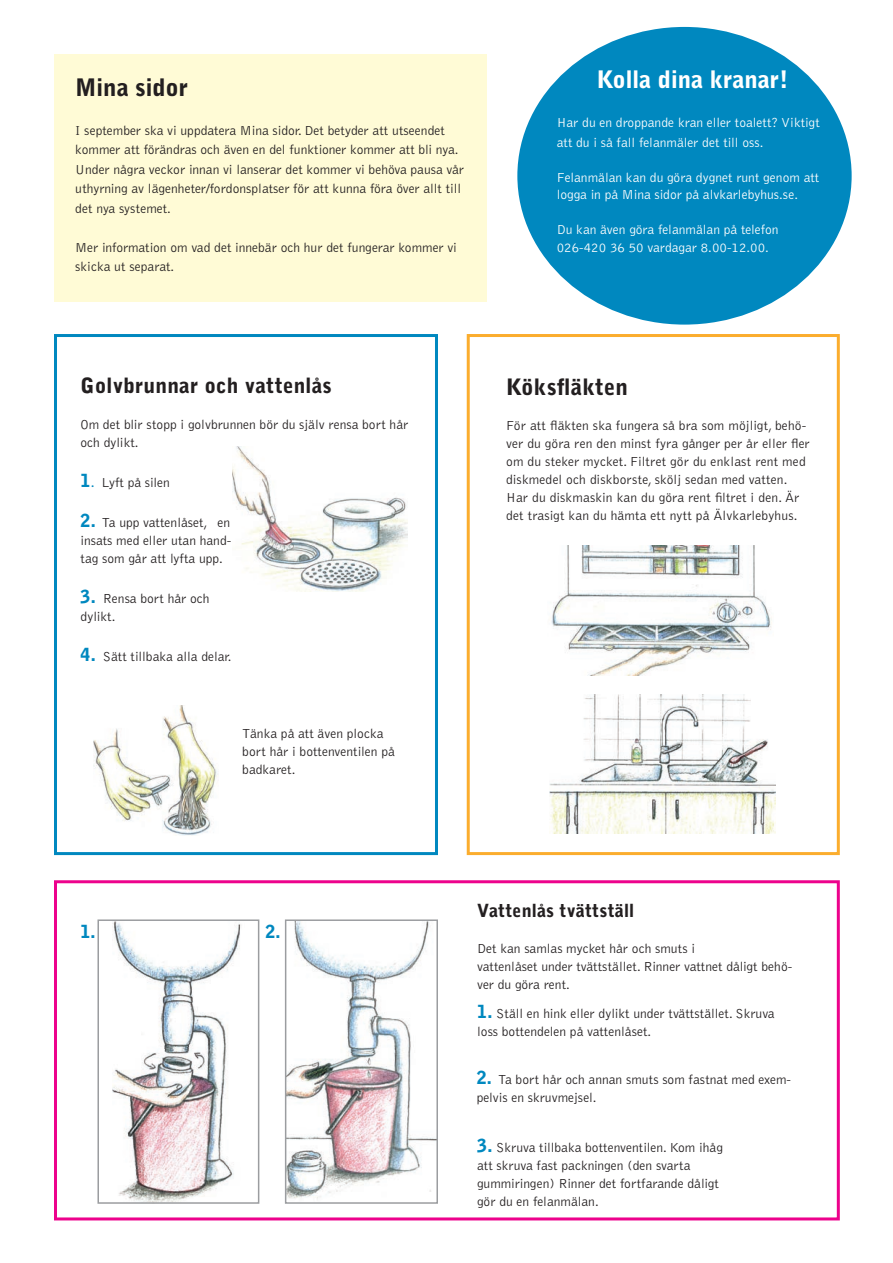
<style>
.page{position:relative;width:893px;height:1263px;background:#fff}
.page>*{position:absolute;margin:0;border:0;box-sizing:border-box;transform-origin:0 0}
.t1{font:900 24px "Bell Gothic Std";color:#fff}
.t2{font:900 24px "Bell Gothic Std";color:#231f20}
.t3{font:900 22.5px "Bell Gothic Std";letter-spacing:.01em;color:#231f20}
.t4{font:900 21px "Bell Gothic Std";letter-spacing:.01em;color:#231f20}
.t5{font:900 18px "Bell Gothic Std";letter-spacing:.01em;color:#231f20}
.t6{font:900 18px "Bell Gothic Std";color:#0088bf}
.t7{font:300 13.5px/18px "Bell Gothic Std";color:#231f20}
.t8{font:300 13.5px/17.5px "Bell Gothic Std";color:#fff}
.s1{font-weight:900;font-size:18px;color:#0088bf}
.s2{font-weight:700;color:#0088bf}
</style>
<div class="page">
<div style="left:54px;top:334px;width:384px;height:521px;border:3px solid #0088bf"></div>
<div style="left:54px;top:55px;width:432px;height:247px;background:#fffbd6"></div>
<div style="left:54px;top:880px;width:786px;height:340px;border:3px solid #ed028c"></div>
<img style="left:113px;top:922px;width:128px;height:279px">
<div style="left:97px;top:919px;width:162px;height:285px;border:2px solid #9b9da0"></div>
<img style="left:288px;top:922px;width:147px;height:277px">
<div style="left:285px;top:919px;width:153px;height:285px;border:2px solid #9b9da0"></div>
<img style="left:232px;top:446px;width:175px;height:146px">
<img style="left:93px;top:705px;width:124px;height:130px">
<div style="left:517px;top:27px;width:335px;height:298px;background:#0088bf;border-radius:50%"></div>
<div style="left:467px;top:334px;width:373px;height:521px;border:3px solid #fbad2e"></div>
<img style="left:551px;top:546px;width:221px;height:129px">
<img style="left:549px;top:695px;width:226px;height:138px">
<h1 class="t2" style="left:75px;top:73px;width:114px">Mina sidor</h1>
<p class="t7" style="left:75px;top:121px;width:390px;line-height:19.5px">I september ska vi uppdatera Mina sidor. Det betyder att utseendet kommer att förändras och även en del funktioner kommer att bli nya.<br>Under några veckor innan vi lanserar det kommer vi behöva pausa vår uthyrning av lägenheter/fordonsplatser för att kunna föra över allt till det nya systemet.</p>
<p class="t7" style="left:75px;top:238px;width:383px;line-height:19.5px">Mer information om vad det innebär och hur det fungerar kommer vi skicka ut separat.</p>
<h3 class="t4" style="left:81px;top:374px;width:253px">Golvbrunnar och vattenlås</h3>
<p class="t7" style="left:81px;top:416px;width:329px">Om det blir stopp i golvbrunnen bör du själv rensa bort hår och dylikt.</p>
<p class="t7" style="left:81px;top:474px;width:91px"><span class="s1">1</span><span class="s2">.</span> Lyft på silen</p>
<p class="t7" style="left:81px;top:514px;width:152px;text-align:justify"><span class="s1">2.</span> Ta upp vattenlåset, en insats med eller utan hand&shy;tag som går att lyfta upp.</p>
<p class="t7" style="left:81px;top:590px;width:131px;line-height:17.5px"><span class="s1">3.</span> Rensa bort hår och dylikt.</p>
<p class="t7" style="left:81px;top:648px;width:153px"><span class="s1">4.</span> Sätt tillbaka alla delar.</p>
<p class="t7" style="left:242px;top:725px;width:154px">Tänka på att även plocka bort hår i bottenventilen på badkaret.</p>
<h1 class="t1" style="left:597px;top:65px;width:193px">Kolla dina kranar!</h1>
<p class="t8" style="left:557px;top:113px;width:265px;line-height:19.5px">Har du en droppande kran eller toalett? Viktigt att du i så fall felanmäler det till oss.</p>
<p class="t8" style="left:557px;top:169px;width:264px">Felanmälan kan du göra dygnet runt genom att logga in på Mina sidor på alvkarlebyhus.se.</p>
<p class="t8" style="left:557px;top:221px;width:223px">Du kan även göra felanmälan på telefon<br>026-420 36 50 vardagar 8.00-12.00.</p>
<h2 class="t3" style="left:506px;top:373px;width:123px">Köksfläkten</h2>
<p class="t7" style="left:506px;top:417px;width:305px">För att fläkten ska fungera så bra som möjligt, behö&shy;ver du göra ren den minst fyra gånger per år eller fler om du steker mycket. Filtret gör du enklast rent med diskmedel och diskborste, skölj sedan med vatten.<br>Har du diskmaskin kan du göra rent filtret i den. Är det trasigt kan du hämta ett nytt på Älvkarlebyhus.</p>
<h3 class="t6" style="left:80px;top:920px;width:17px">1.</h3>
<h3 class="t6" style="left:266px;top:920px;width:17px">2.</h3>
<h3 class="t5" style="left:477px;top:900px;width:159px">Vattenlås tvättställ</h3>
<p class="t7" style="left:477px;top:939px;width:317px">Det kan samlas mycket hår och smuts i<br>vattenlåset under tvättstället. Rinner vattnet dåligt behö&shy;ver du göra rent.</p>
<p class="t7" style="left:477px;top:1005px;width:299px;line-height:17.5px"><span class="s1">1.</span> Ställ en hink eller dylikt under tvättstället. Skruva loss bottendelen på vattenlåset.</p>
<p class="t7" style="left:477px;top:1071px;width:316px;line-height:17.5px"><span class="s1">2.</span> Ta bort hår och annan smuts som fastnat med exem&shy;pelvis en skruvmejsel.</p>
<p class="t7" style="left:477px;top:1139px;width:247px"><span class="s1">3.</span> Skruva tillbaka bottenventilen. Kom ihåg att skruva fast packningen (den svarta gummiringen) Rinner det fortfarande dåligt gör du en felanmälan.</p>
</div>
